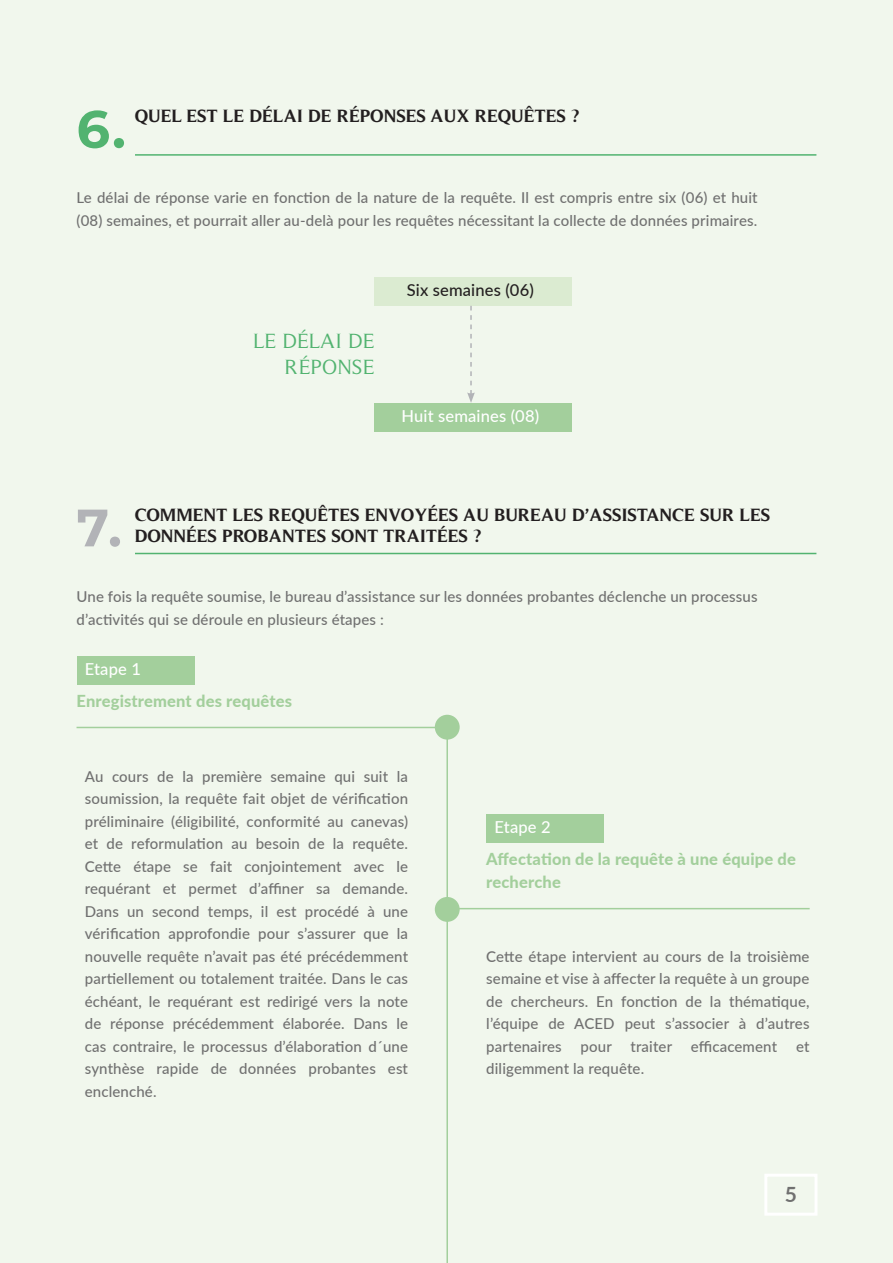
<style>
.page{position:relative;width:893px;height:1263px;background:#f1f7ed}
.page>*{position:absolute;margin:0;border:0;box-sizing:border-box;transform-origin:0 0}
.t1{font:700 52.5px "Montserrat";color:#52b370}
.t2{font:700 52.5px "Montserrat";color:#b2b3b7}
.t3{font:21px/25.5px "Timeless";color:#52b370;text-align:right}
.t4{font:700 21px "Lato";color:#707070}
.t5{font:700 18px/21px "Timeless";color:#231f20}
.t6{font:800 16.5px/22.5px "Lato";letter-spacing:.01em;color:#a3cf9c}
.t7{font:500 16.5px "Lato";letter-spacing:.01em;color:#fff}
.t8{font:500 16.5px "Lato";letter-spacing:.01em;color:#231f20}
.t9{font:500 15px/22.5px "Lato";letter-spacing:.01em;color:#707070}
</style>
<div class="page">
<hr style="left:135px;top:154px;width:681px;height:2px;background:#52b370">
<hr style="left:135px;top:553px;width:681px;height:1px;background:#52b370">
<hr style="left:77px;top:727px;width:369px;height:1px;background:#a3cf9c">
<hr style="left:447px;top:908px;width:363px;height:1px;background:#a3cf9c">
<hr style="left:446px;top:727px;width:2px;height:536px;background:#a3cf9c">
<div style="left:374px;top:277px;width:198px;height:29px;background:#dbebd1"></div>
<div style="left:374px;top:403px;width:198px;height:29px;background:#a3cf9c"></div>
<svg style="left:467px;top:306px;width:8px;height:97px"></svg>
<div style="left:77px;top:656px;width:117px;height:29px;background:#a3cf9c"></div>
<div style="left:486px;top:814px;width:118px;height:29px;background:#a3cf9c"></div>
<div style="left:435px;top:897px;width:25px;height:25px;background:#a3cf9c;border-radius:50%"></div>
<div style="left:435px;top:715px;width:25px;height:25px;background:#a3cf9c;border-radius:50%"></div>
<div style="left:764px;top:1174px;width:53px;height:42px;border:3px solid #fff"></div>
<p class="t1" style="left:77px;top:91px;width:51px">6.</p>
<p class="t5" style="left:135px;top:106px;width:446px">QUEL EST LE DÉLAI DE RÉPONSES AUX REQUÊTES ?</p>
<p class="t9" style="left:77px;top:186px;width:683px">Le délai de réponse varie en fonction de la nature de la requête. Il est compris entre six (06) et huit (08) semaines, et pourrait aller au-delà pour les requêtes nécessitant la collecte de données primaires.</p>
<p class="t3" style="left:253px;top:329px;width:123px">LE DÉLAI DE<br>RÉPONSE</p>
<p class="t8" style="left:407px;top:278px;width:129px">Six semaines (06)</p>
<p class="t7" style="left:401px;top:404px;width:139px">Huit semaines (08)</p>
<p class="t2" style="left:77px;top:490px;width:47px">7.</p>
<p class="t5" style="left:135px;top:504px;width:637px">COMMENT LES REQUÊTES ENVOYÉES AU BUREAU D’ASSISTANCE SUR LES<br>DONNÉES PROBANTES SONT TRAITÉES ?</p>
<p class="t9" style="left:77px;top:585px;width:682px">Une fois la requête soumise, le bureau d’assistance sur les données probantes déclenche un processus d’activités qui se déroule en plusieurs étapes :</p>
<p class="t7" style="left:85px;top:657px;width:58px">Etape 1</p>
<p class="t6" style="left:77px;top:689px;width:217px">Enregistrement des requêtes</p>
<p class="t9" style="left:85px;top:764px;width:325px;text-align:justify">Au cours de la première semaine qui suit la soumission, la requête fait objet de vérification préliminaire (éligibilité, conformité au canevas) et de reformulation au besoin de la requête.<br>Cette étape se fait conjointement avec le requérant et permet d’affiner sa demande.<br>Dans un second temps, il est procédé à une vérification approfondie pour s’assurer que la nouvelle requête n’avait pas été précédemment partiellement ou totalement traitée. Dans le cas échéant, le requérant est redirigé vers la note de réponse précédemment élaborée. Dans le cas contraire, le processus d’élaboration d´une synthèse rapide de données probantes est enclenché.</p>
<p class="t7" style="left:495px;top:815px;width:58px">Etape 2</p>
<p class="t6" style="left:486px;top:847px;width:311px">Affectation de la requête à une équipe de recherche</p>
<p class="t9" style="left:486px;top:944px;width:325px;text-align:justify">Cette étape intervient au cours de la troisième semaine et vise à affecter la requête à un groupe de chercheurs. En fonction de la thématique, l’équipe de ACED peut s’associer à d’autres partenaires</p>
<p class="t9" style="left:581px;top:1034px;width:198px">pour traiter efficacement</p>
<p class="t9" style="left:796px;top:1034px;width:15px">et</p>
<p class="t9" style="left:486px;top:1057px;width:160px">diligemment la requête.</p>
<p class="t4" style="left:785px;top:1179px;width:14px">5</p>
</div>
